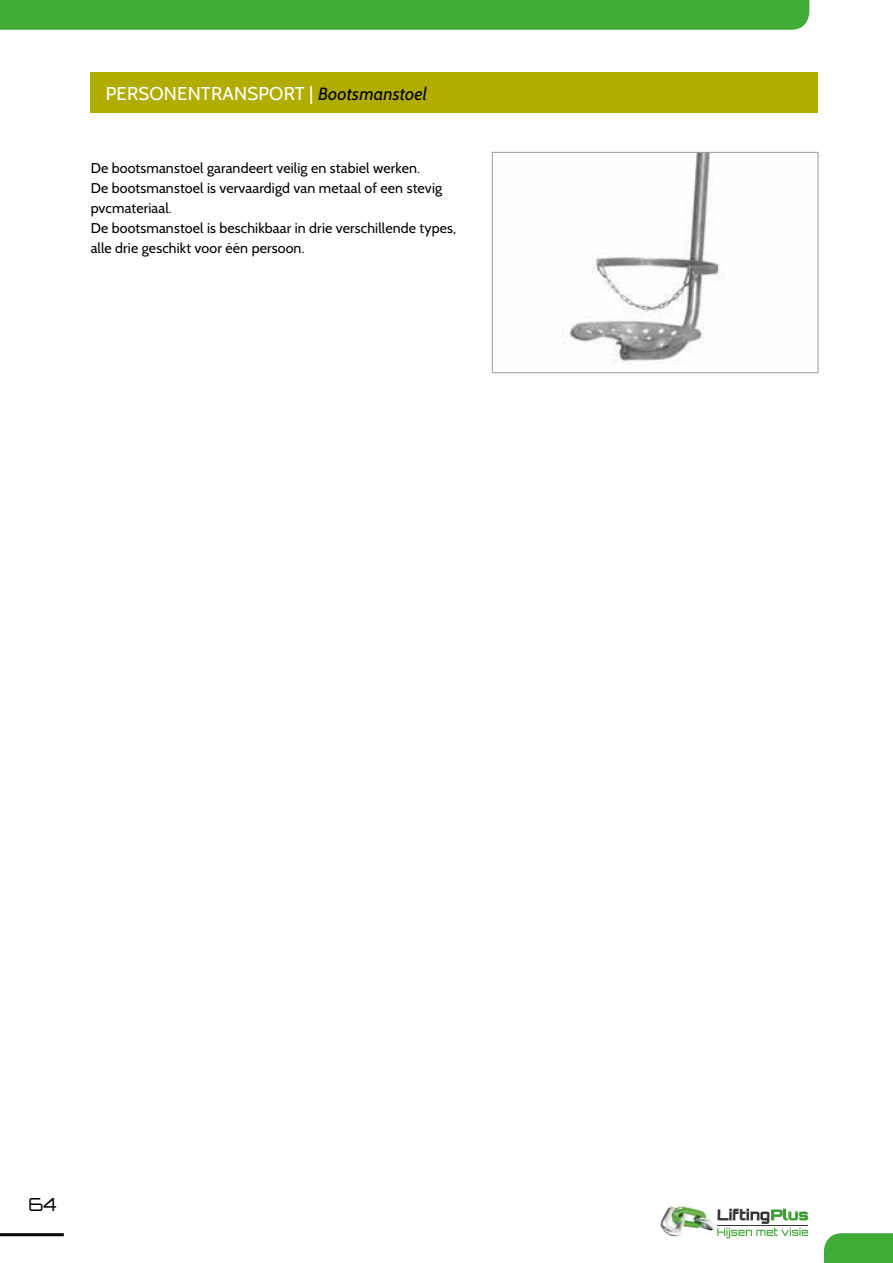
<style>
.page{position:relative;width:893px;height:1263px;background:#fff}
.page>*{position:absolute;margin:0;border:0;box-sizing:border-box;transform-origin:0 0}
.t1{font:18.6px "Cabin";letter-spacing:.01em;color:#fefefd}
.t2{font:300 18px "Orbitron";color:#000}
.t3{font:14.1px/20.1px "Cabin";letter-spacing:.01em;color:#000}
.s1{font-style:italic;font-size:17.7px;color:#000}
</style>
<div class="page">
<div style="left:91px;top:72px;width:727px;height:40px;background:#b0ac00"></div>
<img style="left:563px;top:154px;width:157px;height:211px">
<div style="left:492px;top:152px;width:326px;height:221px;border:1px solid #9d9d9c"></div>
<div style="left:0;top:0;width:809px;height:30px;background:#40ab35"></div>
<div style="left:824px;top:1233px;width:69px;height:30px;background:#40ab35"></div>
<hr style="left:0;top:1233px;width:64px;height:3px;background:#000">
<svg style="left:717px;top:1208px;width:91px;height:30px"></svg>
<img style="left:660px;top:1205px;width:54px;height:31px">
<h1 class="t1" style="left:106px;top:82px;width:323px">PERSONENTRANSPORT | <span class="s1">Bootsmanstoel</span></h1>
<p class="t3" style="left:91px;top:158px;width:367px">De bootsmanstoel garandeert veilig en stabiel werken.<br>De bootsmanstoel is vervaardigd van metaal of een stevig pvcmateriaal.<br>De bootsmanstoel is beschikbaar in drie verschillende types, alle drie geschikt voor één persoon.</p>
<p class="t2" style="left:29px;top:1193px;width:29px">64</p>
</div>
